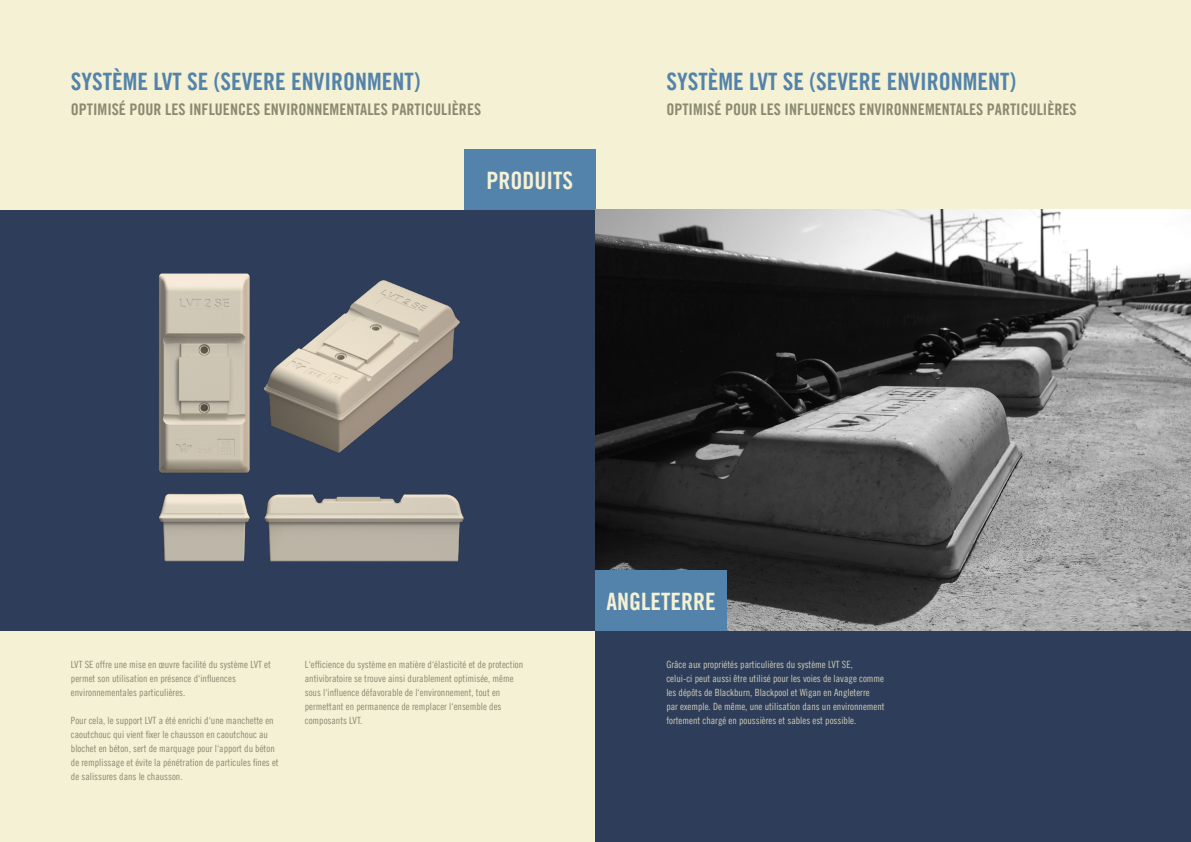
<style>
.page{position:relative;width:1191px;height:842px;background:#f5f1d5}
.page>*{position:absolute;margin:0;border:0;box-sizing:border-box;transform-origin:0 0}
.t1{font:24px "Trade Gothic Bold Cond Twenty";color:#5383aa}
.t2{font:24px "Trade Gothic Bold Cond Twenty";color:#f5f1d5}
.t3{font:16px "Trade Gothic Bold Cond Twenty";color:#8a8972}
.t4{font:10px/14px "Trade Gothic LT Cond Eighteen";color:#8a8972}
.t5{font:10px/14px "Trade Gothic LT Cond Eighteen";color:#cfccb6}
</style>
<div class="page">
<div style="left:0;top:210px;width:595px;height:421px;background:#2e3d59"></div>
<div style="left:464px;top:149px;width:131px;height:61px;background:#5383aa"></div>
<img style="left:159px;top:273px;width:305px;height:289px">
<div style="left:595px;top:631px;width:596px;height:211px;background:#2e3d59"></div>
<img style="left:595px;top:210px;width:596px;height:421px">
<div style="left:595px;top:570px;width:132px;height:61px;background:#5383aa"></div>
<h1 class="t1" style="left:71px;top:67px;width:351px">SYSTÈME LVT SE (SEVERE ENVIRONMENT)</h1>
<h2 class="t3" style="left:71px;top:100px;width:412px">OPTIMISÉ POUR LES INFLUENCES ENVIRONNEMENTALES PARTICULIÈRES</h2>
<h1 class="t2" style="left:486px;top:166px;width:88px">PRODUITS</h1>
<h1 class="t1" style="left:666px;top:67px;width:351px">SYSTÈME LVT SE (SEVERE ENVIRONMENT)</h1>
<h2 class="t3" style="left:666px;top:100px;width:412px">OPTIMISÉ POUR LES INFLUENCES ENVIRONNEMENTALES PARTICULIÈRES</h2>
<p class="t4" style="left:71px;top:657px;width:201px">LVT SE offre une mise en œuvre facilité du système LVT et permet son utilisation en présence d‘influences environnementales particulières.</p>
<p class="t4" style="left:71px;top:713px;width:209px">Pour cela, le support LVT a été enrichi d‘une manchette en caoutchouc qui vient fixer le chausson en caoutchouc au blochet en béton, sert de marquage pour l‘apport du béton de remplissage et évite la pénétration de particules fines et de salissures dans le chausson.</p>
<p class="t4" style="left:305px;top:657px;width:220px">L‘efficience du système en matière d‘élasticité et de protection antivibratoire se trouve ainsi durablement optimisée, même sous l‘influence défavorable de l‘environnement, tout en permettant en permanence de remplacer l‘ensemble des composants LVT.</p>
<h1 class="t2" style="left:606px;top:587px;width:111px">ANGLETERRE</h1>
<p class="t5" style="left:666px;top:657px;width:220px">Grâce aux propriétés particulières du système LVT SE,<br>celui-ci peut aussi être utilisé pour les voies de lavage comme les dépôts de Blackburn, Blackpool et Wigan en Angleterre<br>par exemple. De même, une utilisation dans un environnement fortement chargé en poussières et sables est possible.</p>
</div>
